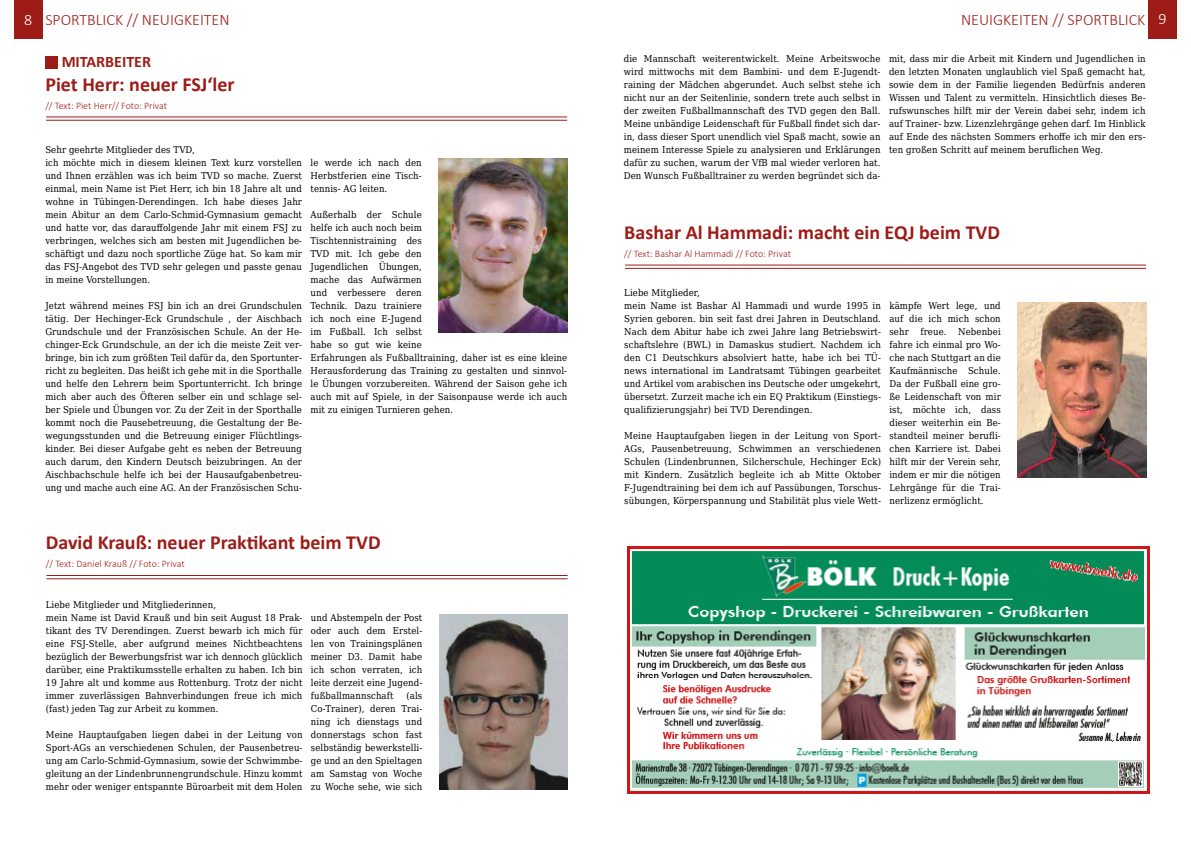
<style>
.page{position:relative;width:1191px;height:842px;background:#fff}
.page>*{position:absolute;margin:0;border:0;box-sizing:border-box;transform-origin:0 0}
.t1{font:700 20px "Calibri";color:#9d1c17}
.t2{font:300 16px "Calibri";color:#9d1c17}
.t3{font:700 16px "Calibri";color:#9d1c17}
.t4{font:300 10px "Calibri";color:#9d1c17}
.t5{font:9.5px/13px "DejaVu Serif Condensed";letter-spacing:.01em;color:#000;text-align:justify}
.s1{color:#fff}
</style>
<div class="page">
<div style="left:14px;top:0;width:29px;height:38px;background:#9d1c17"></div>
<div style="left:1148px;top:0;width:28px;height:38px;background:#9d1c17"></div>
<div style="left:45px;top:56px;width:13px;height:12px;background:#9d1c17"></div>
<hr style="left:46px;top:117px;width:521px;height:1px;background:#9d1c17">
<hr style="left:46px;top:120px;width:521px;height:1px;background:#9d1c17">
<img style="left:627px;top:547px;width:522px;height:246px">
<img style="left:439px;top:158px;width:128px;height:175px">
<hr style="left:47px;top:575px;width:520px;height:1px;background:#9d1c17">
<hr style="left:47px;top:579px;width:520px;height:1px;background:#9d1c17">
<img style="left:439px;top:614px;width:128px;height:175px">
<hr style="left:625px;top:265px;width:521px;height:1px;background:#9d1c17">
<hr style="left:625px;top:268px;width:521px;height:1px;background:#9d1c17">
<img style="left:1017px;top:303px;width:129px;height:174px">
<h2 class="t2" style="left:24px;top:10px;width:207px"><span class="s1">8</span> SPORTBLICK // NEUIGKEITEN</h2>
<h2 class="t2" style="left:961px;top:10px;width:207px">NEUIGKEITEN // SPORTBLICK <span class="s1">9</span></h2>
<h2 class="t3" style="left:62px;top:52px;width:91px">MITARBEITER</h2>
<h1 class="t1" style="left:45px;top:71px;width:191px">Piet Herr: neuer FSJ‘ler</h1>
<p class="t4" style="left:45px;top:99px;width:123px">// Text: Piet Herr// Foto: Privat</p>
<p class="t5" style="left:45px;top:143px;width:258px;text-align:left">Sehr geehrte Mitglieder des TVD,<br>ich möchte mich in diesem kleinen Text kurz vorstellen und Ihnen erzählen was ich beim TVD so mache. Zuerst einmal, mein Name ist Piet Herr, ich bin 18 Jahre alt und wohne in Tübingen-Derendingen. Ich habe dieses Jahr mein Abitur an dem Carlo-Schmid-Gymnasium gemacht und hatte vor, das darauffolgende Jahr mit einem FSJ zu verbringen, welches sich am besten mit Jugendlichen be&shy;schäftigt und dazu noch sportliche Züge hat. So kam mir das FSJ-Angebot des TVD sehr gelegen und passte genau in meine Vorstellungen.</p>
<p class="t5" style="left:45px;top:299px;width:258px">Jetzt während meines FSJ bin ich an drei Grundschulen tätig. Der Hechinger-Eck Grundschule , der Aischbach Grundschule und der Französischen Schule. An der He&shy;chinger-Eck Grundschule, an der ich die meiste Zeit ver&shy;bringe, bin ich zum größten Teil dafür da, den Sportunter&shy;richt zu begleiten. Das heißt ich gehe mit in die Sporthalle und helfe den Lehrern beim Sportunterricht. Ich bringe mich aber auch des Öfteren selber ein und schlage sel&shy;ber Spiele und Übungen vor. Zu der Zeit in der Sporthalle kommt noch die Pausebetreuung, die Gestaltung der Be&shy;wegungsstunden und die Betreuung einiger Flüchtlings&shy;kinder. Bei dieser Aufgabe geht es neben der Betreuung auch darum, den Kindern Deutsch beizubringen. An der Aischbachschule helfe ich bei der Hausaufgabenbetreu&shy;ung und mache auch eine AG. An der Französischen Schu-</p>
<p class="t5" style="left:310px;top:156px;width:113px">le werde ich nach den Herbstferien eine Tisch&shy;tennis- AG leiten.</p>
<p class="t5" style="left:310px;top:208px;width:258px;text-align:left">Außerhalb der Schule<br>helfe ich auch noch beim<br>Tischtennistraining des<br>TVD mit. Ich gebe den<br>Jugendlichen Übungen,<br>mache das Aufwärmen<br>und verbessere deren<br>Technik. Dazu trainiere<br>ich noch eine E-Jugend<br>im Fußball. Ich selbst<br>habe so gut wie keine<br>Erfahrungen als Fußballtraining, daher ist es eine kleine<br>Herausforderung das Training zu gestalten und sinnvol&shy;le Übungen vorzubereiten. Während der Saison gehe ich auch mit auf Spiele, in der Saisonpause werde ich auch mit zu einigen Turnieren gehen.</p>
<h1 class="t1" style="left:46px;top:530px;width:336px">David Krauß: neuer Praktikant beim TVD</h1>
<p class="t4" style="left:46px;top:558px;width:140px">// Text: Daniel Krauß // Foto: Privat</p>
<p class="t5" style="left:46px;top:598px;width:258px;text-align:left">Liebe Mitglieder und Mitgliederinnen,<br>mein Name ist David Krauß und bin seit August 18 Prak&shy;tikant des TV Derendingen. Zuerst bewarb ich mich für eine FSJ-Stelle, aber aufgrund meines Nichtbeachtens bezüglich der Bewerbungsfrist war ich dennoch glücklich darüber, eine Praktikumsstelle erhalten zu haben. Ich bin 19 Jahre alt und komme aus Rottenburg. Trotz der nicht immer zuverlässigen Bahnverbindungen freue ich mich (fast) jeden Tag zur Arbeit zu kommen.</p>
<p class="t5" style="left:46px;top:728px;width:258px">Meine Hauptaufgaben liegen dabei in der Leitung von Sport-AGs an verschiedenen Schulen, der Pausenbetreu&shy;ung am Carlo-Schmid-Gymnasium, sowie der Schwimmbe&shy;gleitung an der Lindenbrunnengrundschule. Hinzu kommt mehr oder weniger entspannte Büroarbeit mit dem Holen</p>
<p class="t5" style="left:311px;top:611px;width:113px">und Abstempeln der Post oder auch dem Erstel&shy;len von Trainingsplänen meiner D3. Damit habe ich schon verraten, ich leite derzeit eine Jugend&shy;fußballmannschaft</p>
<p class="t5" style="left:311px;top:689px;width:113px;text-indent:95px">(als Co-Trainer), deren Trai&shy;ning ich dienstags und donnerstags schon fast selbständig bewerkstelli&shy;ge und an den Spieltagen am Samstag von Woche zu Woche sehe, wie sich</p>
<p class="t5" style="left:624px;top:52px;width:258px">die Mannschaft weiterentwickelt. Meine Arbeitswoche wird mittwochs mit dem Bambini- und dem E-Jugendt&shy;raining der Mädchen abgerundet. Auch selbst stehe ich nicht nur an der Seitenlinie, sondern trete auch selbst in der zweiten Fußballmannschaft des TVD gegen den Ball.<br>Meine unbändige Leidenschaft für Fußball findet sich dar&shy;in, dass dieser Sport unendlich viel Spaß macht, sowie an meinem Interesse Spiele zu analysieren und Erklärungen dafür zu suchen, warum der VfB mal wieder verloren hat.<br>Den Wunsch Fußballtrainer zu werden begründet sich da-</p>
<p class="t5" style="left:889px;top:52px;width:258px">mit, dass mir die Arbeit mit Kindern und Jugendlichen in den letzten Monaten unglaublich viel Spaß gemacht hat, sowie dem in der Familie liegenden Bedürfnis anderen Wissen und Talent zu vermitteln. Hinsichtlich dieses Be&shy;rufswunsches hilft mir der Verein dabei sehr, indem ich auf Trainer- bzw. Lizenzlehrgänge gehen darf. Im Hinblick auf Ende des nächsten Sommers erhoffe ich mir den ers&shy;ten großen Schritt auf meinem beruflichen Weg.</p>
<h1 class="t1" style="left:624px;top:220px;width:377px">Bashar Al Hammadi: macht ein EQJ beim TVD</h1>
<p class="t4" style="left:624px;top:247px;width:168px">// Text: Bashar Al Hammadi // Foto: Privat</p>
<p class="t5" style="left:624px;top:286px;width:258px;text-align:left">Liebe Mitglieder,<br>mein Name ist Bashar Al Hammadi und wurde 1995 in Syrien geboren. bin seit fast drei Jahren in Deutschland.<br>Nach dem Abitur habe ich zwei Jahre lang Betriebswirt&shy;schaftslehre (BWL) in Damaskus studiert. Nachdem ich den C1 Deutschkurs absolviert hatte, habe ich bei TÜ&shy;news international im Landratsamt Tübingen gearbeitet und Artikel vom arabischen ins Deutsche oder umgekehrt, übersetzt. Zurzeit mache ich ein EQ Praktikum (Einstiegs&shy;qualifizierungsjahr) bei TVD Derendingen.</p>
<p class="t5" style="left:624px;top:429px;width:258px">Meine Hauptaufgaben liegen in der Leitung von Sport-AGs, Pausenbetreuung, Schwimmen an verschiedenen Schulen (Lindenbrunnen, Silcherschule, Hechinger Eck) mit Kindern. Zusätzlich begleite ich ab Mitte Oktober F-Jugendtraining bei dem ich auf Passübungen, Torschus&shy;sübungen, Körperspannung und Stabilität plus viele Wett-</p>
<p class="t5" style="left:889px;top:299px;width:113px">kämpfe Wert lege, und auf die ich mich schon sehr freue. Nebenbei fahre ich einmal pro Wo&shy;che nach Stuttgart an die Kaufmännische Schule.<br>Da der Fußball eine gro&shy;ße Leidenschaft von mir ist, möchte ich, dass dieser weiterhin ein Be&shy;standteil meiner berufli&shy;chen Karriere ist. Dabei hilft mir der Verein sehr, indem er mir die nötigen Lehrgänge für die Trai&shy;nerlizenz ermöglicht.</p>
</div>
